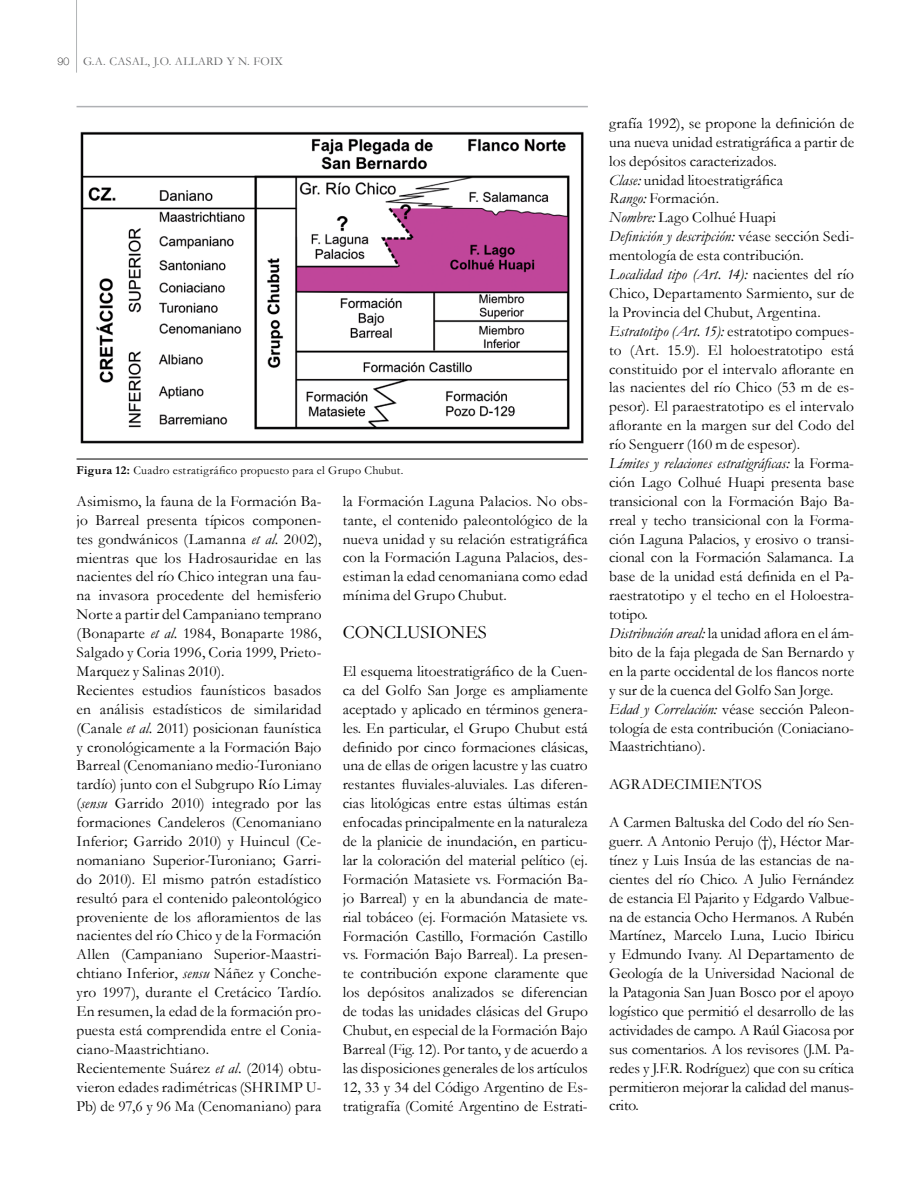
<style>
.page{position:relative;width:918px;height:1188px;background:#fff}
.page>*{position:absolute;margin:0;border:0;box-sizing:border-box;transform-origin:0 0}
.t1{font:18.9px "Garamond";color:#000}
.t2{font:15.45px/18.9px "Garamond";color:#000;text-align:justify}
.t3{font:12px "Garamond";letter-spacing:.025em;color:#000}
.t4{font:12px "Garamond";letter-spacing:.025em;color:#636466}
.s1{font-family:"Helvetica Neue";font-weight:100;font-size:10.5px;color:#000}
.s2{font-weight:700}
.s3{font-style:italic}
</style>
<div class="page">
<hr style="left:76px;top:0;width:1px;height:73px;background:#b1b4b6">
<img style="left:80px;top:131px;width:504px;height:313px">
<hr style="left:77px;top:459px;width:511px;height:1px;background:#000">
<hr style="left:77px;top:106px;width:511px;height:1px;background:#afb1b4">
<p class="t4" style="left:58px;top:53px;width:227px"><span class="s1">90</span> G.A. CASAL, J.O. ALLARD y N. FOIX</p>
<p class="t3" style="left:77px;top:462px;width:329px"><span class="s2">Figura 12:</span> Cuadro estratigráfico propuesto para el Grupo Chubut.</p>
<p class="t2" style="left:77px;top:491px;width:247px;text-align:left">Asimismo, la fauna de la Formación Ba&shy;jo Barreal presenta típicos componen&shy;tes gondwánicos (Lamanna <span class="s3">et al.</span> 2002), mientras que los Hadrosauridae en las nacientes del río Chico integran una fau&shy;na invasora procedente del hemisferio Norte a partir del Campaniano temprano (Bonaparte <span class="s3">et al.</span> 1984, Bonaparte 1986, Salgado y Coria 1996, Coria 1999, Prieto-Marquez y Salinas 2010).<br>Recientes estudios faunísticos basados en análisis estadísticos de similaridad (Canale <span class="s3">et al.</span> 2011) posicionan faunística y cronológicamente a la Formación Bajo Barreal (Cenomaniano medio-Turoniano tardío) junto con el Subgrupo Río Limay (<span class="s3">sensu</span> Garrido 2010) integrado por las formaciones Candeleros (Cenomaniano Inferior; Garrido 2010) y Huincul (Ce&shy;nomaniano Superior-Turoniano; Garri&shy;do 2010). El mismo patrón estadístico resultó para el contenido paleontológico proveniente de los afloramientos de las nacientes del río Chico y de la Formación Allen (Campaniano Superior-Maastri&shy;chtiano Inferior, <span class="s3">sensu</span> Náñez y Conche&shy;yro 1997), durante el Cretácico Tardío.<br>En resumen, la edad de la formación pro&shy;puesta está comprendida entre el Conia&shy;ciano-Maastrichtiano.<br>Recientemente Suárez <span class="s3">et al.</span> (2014) obtu&shy;vieron edades radimétricas (SHRIMP U-Pb) de 97,6 y 96 Ma (Cenomaniano) para</p>
<p class="t2" style="left:343px;top:491px;width:247px">la Formación Laguna Palacios. No obs&shy;tante, el contenido paleontológico de la nueva unidad y su relación estratigráfica con la Formación Laguna Palacios, des&shy;estiman la edad cenomaniana como edad mínima del Grupo Chubut.</p>
<p class="t1" style="left:343px;top:620px;width:146px">CONCLUSIONES</p>
<p class="t2" style="left:343px;top:661px;width:247px">El esquema litoestratigráfico de la Cuen&shy;ca del Golfo San Jorge es ampliamente aceptado y aplicado en términos genera&shy;les. En particular, el Grupo Chubut está definido por cinco formaciones clásicas, una de ellas de origen lacustre y las cuatro restantes fluviales-aluviales. Las diferen&shy;cias litológicas entre estas últimas están enfocadas principalmente en la naturaleza de la planicie de inundación, en particu&shy;lar la coloración del material pelítico (ej.<br>Formación Matasiete vs. Formación Ba&shy;jo Barreal) y en la abundancia de mate&shy;rial tobáceo (ej. Formación Matasiete vs.<br>Formación Castillo, Formación Castillo vs. Formación Bajo Barreal). La presen&shy;te contribución expone claramente que los depósitos analizados se diferencian de todas las unidades clásicas del Grupo Chubut, en especial de la Formación Bajo Barreal (Fig. 12). Por tanto, y de acuerdo a las disposiciones generales de los artículos 12, 33 y 34 del Código Argentino de Es&shy;tratigrafía (Comité Argentino de Estrati-</p>
<p class="t2" style="left:609px;top:113px;width:247px;text-align:left">grafía 1992), se propone la definición de una nueva unidad estratigráfica a partir de los depósitos caracterizados.<br><span class="s3">Clase:</span> unidad litoestratigráfica<br><span class="s3">Rango:</span> Formación.<br><span class="s3">Nombre:</span> Lago Colhué Huapi<br><span class="s3">Definición y descripción:</span> véase sección Sedi&shy;mentología de esta contribución.<br><span class="s3">Localidad tipo (Art. 14):</span> nacientes del río Chico, Departamento Sarmiento, sur de la Provincia del Chubut, Argentina.<br><span class="s3">Estratotipo (Art. 15):</span> estratotipo compues&shy;to (Art. 15.9). El holoestratotipo está constituido por el intervalo aflorante en las nacientes del río Chico (53 m de es&shy;pesor). El paraestratotipo es el intervalo aflorante en la margen sur del Codo del río Senguerr (160 m de espesor).<br><span class="s3">Límites y relaciones estratigráficas:</span> la Forma&shy;ción Lago Colhué Huapi presenta base transicional con la Formación Bajo Ba&shy;rreal y techo transicional con la Forma&shy;ción Laguna Palacios, y erosivo o transi&shy;cional con la Formación Salamanca. La base de la unidad está definida en el Pa&shy;raestratotipo y el techo en el Holoestra&shy;totipo.<br><span class="s3">Distribución areal:</span> la unidad aflora en el ám&shy;bito de la faja plegada de San Bernardo y en la parte occidental de los flancos norte y sur de la cuenca del Golfo San Jorge.<br><span class="s3">Edad y Correlación:</span> véase sección Paleon&shy;tología de esta contribución (Coniaciano-Maastrichtiano).</p>
<p class="t2" style="left:609px;top:775px;width:154px">AGRADECIMIENTOS</p>
<p class="t2" style="left:609px;top:812px;width:247px">A Carmen Baltuska del Codo del río Sen&shy;guerr. A Antonio Perujo (†), Héctor Mar&shy;tínez y Luis Insúa de las estancias de na&shy;cientes del río Chico. A Julio Fernández de estancia El Pajarito y Edgardo Valbue&shy;na de estancia Ocho Hermanos. A Rubén Martínez, Marcelo Luna, Lucio Ibiricu y Edmundo Ivany. Al Departamento de Geología de la Universidad Nacional de la Patagonia San Juan Bosco por el apoyo logístico que permitió el desarrollo de las actividades de campo. A Raúl Giacosa por sus comentarios. A los revisores (J.M. Pa&shy;redes y J.F.R. Rodríguez) que con su crítica permitieron mejorar la calidad del manus&shy;crito.</p>
</div>
